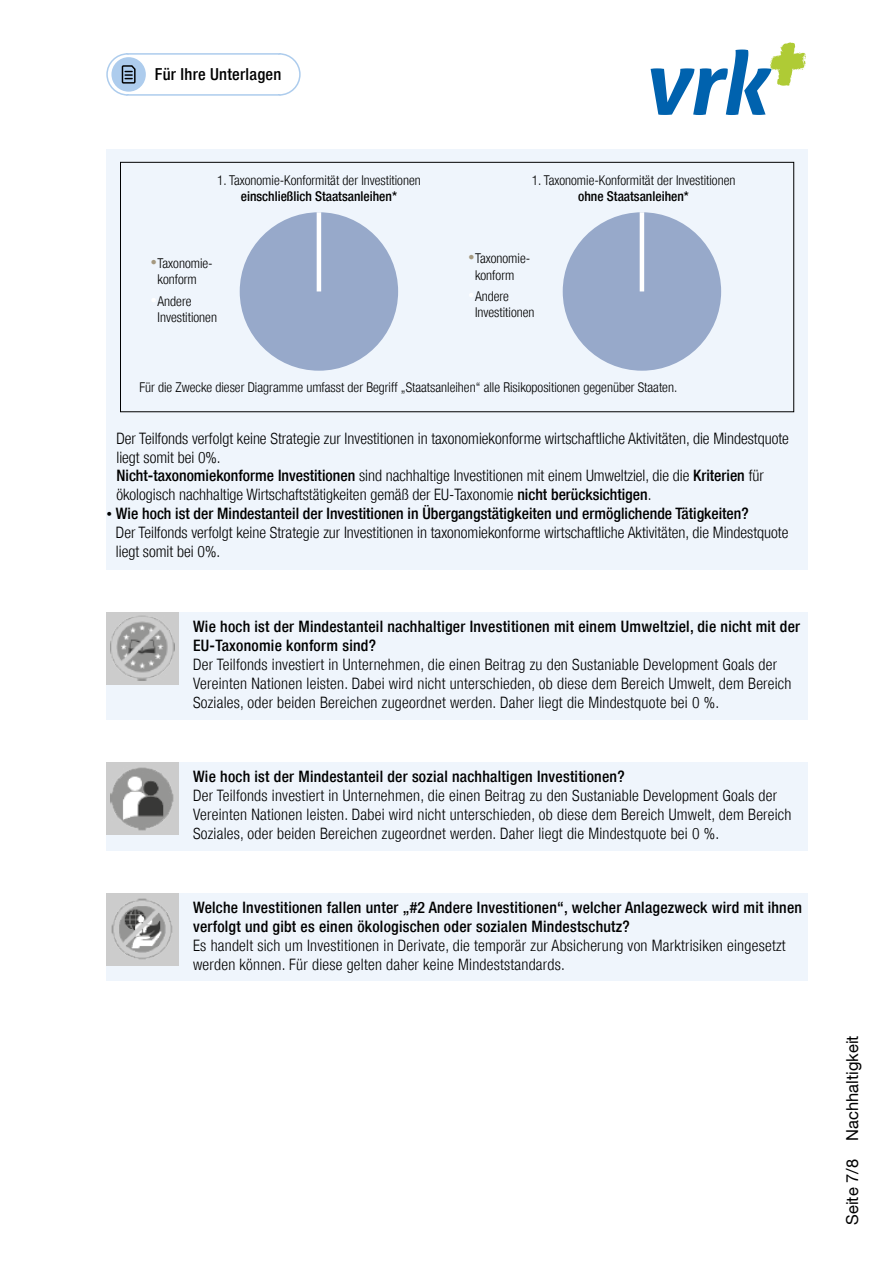
<style>
.page{position:relative;width:893px;height:1263px;background:#fff}
.page>*{position:absolute;margin:0;border:0;box-sizing:border-box;transform-origin:0 0}
.t1{font:16.5px "Helvetica Neuefor HUK 55 Roman";color:#000}
.t2{font:16.5px "Helvetica Neuefor HUK 67 Md Cn";letter-spacing:.015em;color:#000}
.t3{font:15.75px/18.9px "Helvetica Neuefor HUK 47 Lt Cn";letter-spacing:.015em;color:#000}
.t4{font:15.75px/18.9px "Helvetica Neuefor HUK 67 Md Cn";letter-spacing:.015em;color:#000}
.t5{font:13.5px/16.2px "Helvetica Neuefor HUK 47 Lt Cn";color:#000}
.t6{font:13.5px "Helvetica Neuefor HUK 67 Md Cn";color:#000}
.s1{color:#a59980}
.s2{color:#fff}
.s3{font-family:"Helvetica Neuefor HUK 67 Md Cn"}
</style>
<div class="page">
<svg style="left:651px;top:43px;width:155px;height:72px"></svg>
<svg style="left:106px;top:53px;width:195px;height:43px"></svg>
<div style="left:106px;top:894px;width:702px;height:87px;background:#eff5fc"></div>
<div style="left:106px;top:894px;width:73px;height:72px;background:#ccc"></div>
<img style="left:111px;top:898px;width:62px;height:62px">
<div style="left:106px;top:612px;width:702px;height:108px;background:#eff5fc"></div>
<div style="left:106px;top:612px;width:73px;height:73px;background:#ccc"></div>
<img style="left:111px;top:615px;width:63px;height:66px">
<div style="left:106px;top:763px;width:702px;height:88px;background:#eff5fc"></div>
<div style="left:106px;top:763px;width:73px;height:72px;background:#ccc"></div>
<img style="left:111px;top:767px;width:63px;height:64px">
<div style="left:106px;top:149px;width:702px;height:421px;background:#eff5fc"></div>
<div style="left:120px;top:162px;width:674px;height:250px;border:1px solid #000"></div>
<div style="left:240px;top:212px;width:158px;height:159px;background:#97a9ca;border-radius:50%"></div>
<hr style="left:317px;top:212px;width:4px;height:79px;background:#fff">
<div style="left:563px;top:212px;width:158px;height:159px;background:#97a9ca;border-radius:50%"></div>
<hr style="left:640px;top:212px;width:4px;height:79px;background:#fff">
<p class="t2" style="left:155px;top:64px;width:128px">Für Ihre Unterlagen</p>
<p class="t5" style="left:217px;top:172px;width:205px">1. Taxonomie-Konformität der Investitionen</p>
<p class="t6" style="left:241px;top:188px;width:158px">einschließlich Staatsanleihen*</p>
<p class="t5" style="left:158px;top:255px;width:57px;text-indent:-7px"><span class="s1">•</span>Taxonomie&shy;konform</p>
<p class="t5" style="left:158px;top:293px;width:61px;text-indent:-7px"><span class="s2">•</span>Andere<br>Investitionen</p>
<p class="t5" style="left:532px;top:172px;width:205px">1. Taxonomie-Konformität der Investitionen</p>
<p class="t6" style="left:578px;top:188px;width:112px">ohne Staatsanleihen*</p>
<p class="t5" style="left:475px;top:250px;width:57px;text-indent:-7px"><span class="s1">•</span>Taxonomie&shy;konform</p>
<p class="t5" style="left:475px;top:288px;width:61px;text-indent:-7px"><span class="s2">•</span>Andere<br>Investitionen</p>
<p class="t5" style="left:139px;top:379px;width:539px">Für die Zwecke dieser Diagramme umfasst der Begriff „Staatsanleihen“ alle Risikopositionen gegenüber Staaten.</p>
<p class="t3" style="left:116px;top:428px;width:674px">Der Teilfonds verfolgt keine Strategie zur Investitionen in taxonomiekonforme wirtschaftliche Aktivitäten, die Mindestquote liegt somit bei 0%.<br><span class="s3">Nicht-taxonomiekonforme Investitionen</span> sind nachhaltige Investitionen mit einem Umweltziel, die die <span class="s3">Kriterien</span> für ökologisch nachhaltige Wirtschaftstätigkeiten gemäß der EU-Taxonomie <span class="s3">nicht berücksichtigen</span>.</p>
<p class="t4" style="left:106px;top:504px;width:644px">• Wie hoch ist der Mindestanteil der Investitionen in Übergangstätigkeiten und ermöglichende Tätigkeiten?</p>
<p class="t3" style="left:116px;top:523px;width:674px">Der Teilfonds verfolgt keine Strategie zur Investitionen in taxonomiekonforme wirtschaftliche Aktivitäten, die Mindestquote liegt somit bei 0%.</p>
<p class="t4" style="left:193px;top:617px;width:609px">Wie hoch ist der Mindestanteil nachhaltiger Investitionen mit einem Umweltziel, die nicht mit der<br>EU-Taxonomie konform sind?</p>
<p class="t3" style="left:193px;top:655px;width:600px">Der Teilfonds investiert in Unternehmen, die einen Beitrag zu den Sustaniable Development Goals der<br>Vereinten Nationen leisten. Dabei wird nicht unterschieden, ob diese dem Bereich Umwelt, dem Bereich<br>Soziales, oder beiden Bereichen zugeordnet werden. Daher liegt die Mindestquote bei 0 %.</p>
<p class="t4" style="left:193px;top:767px;width:433px">Wie hoch ist der Mindestanteil der sozial nachhaltigen Investitionen?</p>
<p class="t3" style="left:193px;top:786px;width:600px">Der Teilfonds investiert in Unternehmen, die einen Beitrag zu den Sustaniable Development Goals der<br>Vereinten Nationen leisten. Dabei wird nicht unterschieden, ob diese dem Bereich Umwelt, dem Bereich<br>Soziales, oder beiden Bereichen zugeordnet werden. Daher liegt die Mindestquote bei 0 %.</p>
<p class="t4" style="left:193px;top:898px;width:611px">Welche Investitionen fallen unter „#2 Andere Investitionen“, welcher Anlagezweck wird mit ihnen verfolgt und gibt es einen ökologischen oder sozialen Mindestschutz?</p>
<p class="t3" style="left:193px;top:936px;width:594px">Es handelt sich um Investitionen in Derivate, die temporär zur Absicherung von Marktrisiken eingesetzt werden können. Für diese gelten daher keine Mindeststandards.</p>
<p class="t1" style="left:842px;top:1225px;width:191px;rotate:-90deg">Seite 7/8 Nachhaltigkeit</p>
</div>
